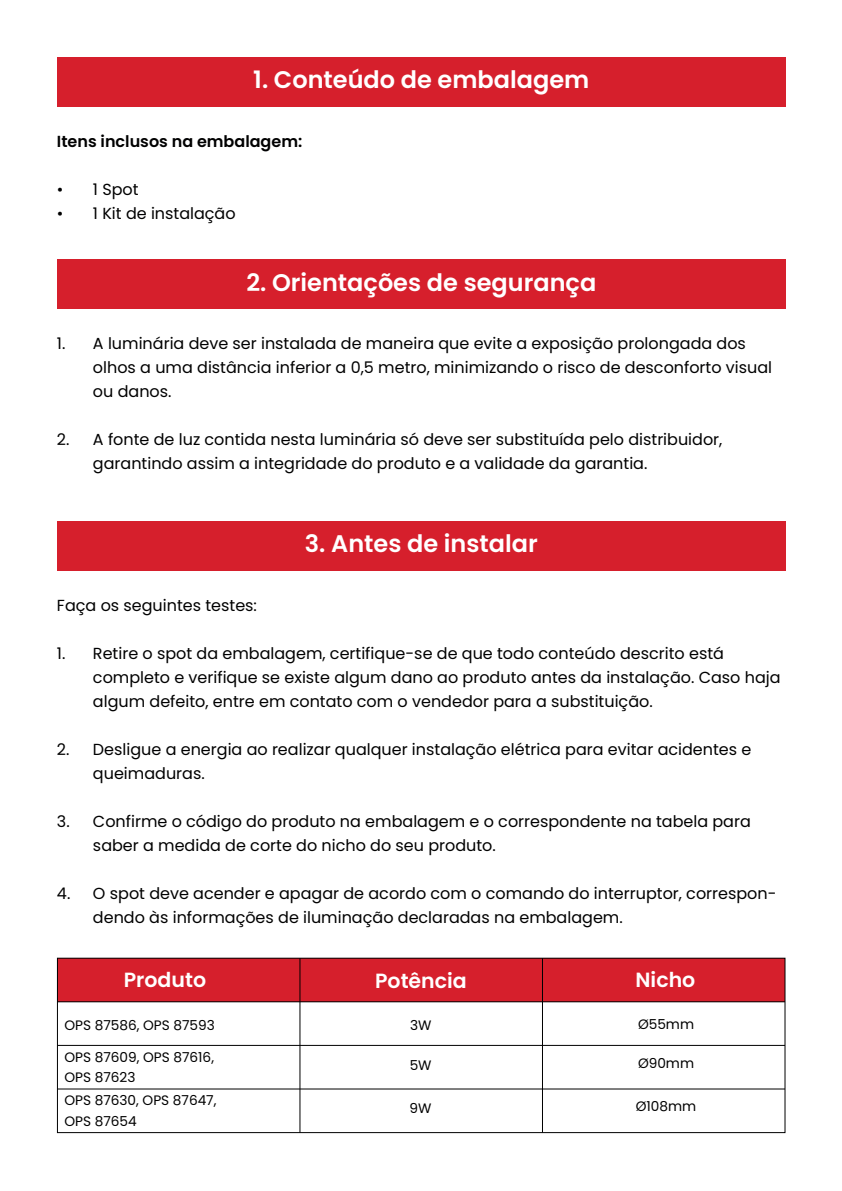
<style>
.page{position:relative;width:842px;height:1191px;background:#fff}
.page>*{position:absolute;margin:0;border:0;box-sizing:border-box;transform-origin:0 0}
.t1{font:600 24px "Poppins";color:#fff}
.t2{font:600 20.6px "Poppins";color:#fff}
.t3{font:16px/24px "Poppins";color:#000001}
.t4{font:600 16px "Poppins";color:#000001}
.t5{font:13.6px/20.6px "Poppins";color:#000001}
</style>
<div class="page">
<div style="left:57px;top:57px;width:728px;height:49px;background:#d61f2c"></div>
<div style="left:57px;top:259px;width:728px;height:50px;background:#d61f2c"></div>
<div style="left:57px;top:521px;width:728px;height:49px;background:#d61f2c"></div>
<div style="left:57px;top:958px;width:728px;height:44px;background:#d61f2c"></div>
<div style="left:57px;top:957px;width:728px;height:176px;border:1px solid #000001"></div>
<hr style="left:57px;top:1088px;width:728px;height:1px;background:#000001">
<hr style="left:57px;top:1045px;width:728px;height:1px;background:#000001">
<hr style="left:57px;top:1001px;width:728px;height:1px;background:#000001">
<hr style="left:542px;top:958px;width:1px;height:174px;background:#000001">
<hr style="left:299px;top:958px;width:1px;height:174px;background:#000001">
<h1 class="t1" style="left:253px;top:66px;width:337px">1. Conteúdo de embalagem</h1>
<p class="t4" style="left:57px;top:132px;width:247px">Itens inclusos na embalagem:</p>
<p class="t3" style="left:57px;top:177px;width:83px">• 1 Spot</p>
<p class="t3" style="left:57px;top:201px;width:180px">• 1 Kit de instalação</p>
<h1 class="t1" style="left:246px;top:268px;width:351px">2. Orientações de segurança</h1>
<p class="t3" style="left:93px;top:332px;width:681px;text-indent:-36px">1. A luminária deve ser instalada de maneira que evite a exposição prolongada dos olhos a uma distância inferior a 0,5 metro, minimizando o risco de desconforto visual ou danos.</p>
<p class="t3" style="left:93px;top:428px;width:631px;text-indent:-36px">2. A fonte de luz contida nesta luminária só deve ser substituída pelo distribuidor, garantindo assim a integridade do produto e a validade da garantia.</p>
<h1 class="t1" style="left:305px;top:530px;width:234px">3. Antes de instalar</h1>
<p class="t3" style="left:57px;top:593px;width:202px">Faça os seguintes testes:</p>
<p class="t3" style="left:93px;top:641px;width:689px;text-indent:-36px">1. Retire o spot da embalagem, certifique-se de que todo conteúdo descrito está completo e verifique se existe algum dano ao produto antes da instalação. Caso haja algum defeito, entre em contato com o vendedor para a substituição.</p>
<p class="t3" style="left:93px;top:737px;width:660px;text-indent:-36px">2. Desligue a energia ao realizar qualquer instalação elétrica para evitar acidentes e queimaduras.</p>
<p class="t3" style="left:93px;top:809px;width:659px;text-indent:-36px">3. Confirme o código do produto na embalagem e o correspondente na tabela para saber a medida de corte do nicho do seu produto.</p>
<p class="t3" style="left:93px;top:881px;width:685px;text-indent:-36px">4. O spot deve acender e apagar de acordo com o comando do interruptor, correspon&shy;dendo às informações de iluminação declaradas na embalagem.</p>
<p class="t2" style="left:124px;top:968px;width:84px">Produto</p>
<p class="t2" style="left:375px;top:969px;width:93px">Potência</p>
<p class="t2" style="left:635px;top:968px;width:61px">Nicho</p>
<p class="t5" style="left:410px;top:1015px;width:23px">3W</p>
<p class="t5" style="left:638px;top:1013px;width:58px">Ø55mm</p>
<p class="t5" style="left:638px;top:1053px;width:58px">Ø90mm</p>
<p class="t5" style="left:636px;top:1096px;width:62px">Ø108mm</p>
<p class="t5" style="left:64px;top:1014px;width:152px">OPS 87586, OPS 87593</p>
<p class="t5" style="left:64px;top:1046px;width:151px">OPS 87609, OPS 87616,<br>OPS 87623</p>
<p class="t5" style="left:410px;top:1054px;width:23px">5W</p>
<p class="t5" style="left:410px;top:1098px;width:23px">9W</p>
<p class="t5" style="left:64px;top:1090px;width:154px">OPS 87630, OPS 87647,<br>OPS 87654</p>
</div>
